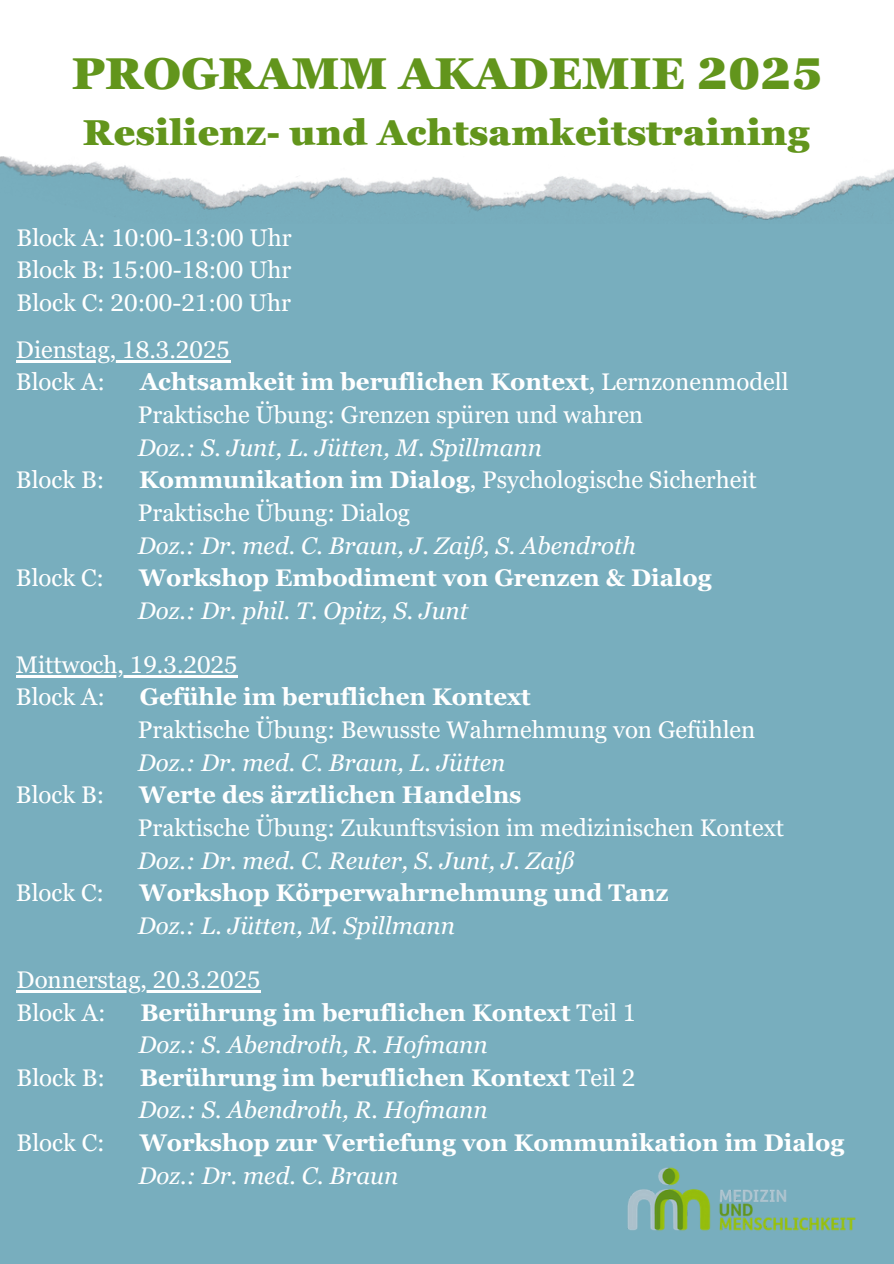
<style>
.page{position:relative;width:894px;height:1264px;background:#fff}
.page>*{position:absolute;margin:0;border:0;box-sizing:border-box;transform-origin:0 0}
.t1{font:900 44.55px "Georgia Pro";color:#62951c}
.t2{font:900 36px "Georgia Pro";color:#62951c}
.t3{font:24px "Georgia Pro";color:#fff}
.t4{font:700 24px "Georgia Pro";color:#fff}
.t5{font:italic 24px "Georgia Pro";color:#fff}
.s1{font-weight:400}
.s2{font-weight:700}
</style>
<div class="page">
<div style="left:0;top:0;width:893px;height:1263px;background:#78aebe"></div>
<div style="left:0;top:0;width:893px;height:156px;background:#fff"></div>
<img style="left:0;top:156px;width:893px;height:64px">
<hr style="left:16px;top:360px;width:214px;height:2px;background:#fff">
<hr style="left:16px;top:675px;width:222px;height:2px;background:#fff">
<hr style="left:17px;top:990px;width:244px;height:2px;background:#fff">
<img style="left:627px;top:1167px;width:229px;height:64px">
<h1 class="t1" style="left:72px;top:48px;width:752px">PROGRAMM AKADEMIE 2025</h1>
<p class="t2" style="left:83px;top:112px;width:728px">Resilienz- und Achtsamkeitstraining</p>
<p class="t3" style="left:17px;top:224px;width:276px">Block A: 10:00-13:00 Uhr</p>
<p class="t3" style="left:17px;top:256px;width:276px">Block B: 15:00-18:00 Uhr</p>
<p class="t3" style="left:17px;top:289px;width:276px">Block C: 20:00-21:00 Uhr</p>
<h2 class="t3" style="left:16px;top:336px;width:215px">Dienstag, 18.3.2025</h2>
<p class="t3" style="left:16px;top:368px;width:90px">Block A:</p>
<p class="t4" style="left:140px;top:368px;width:650px">Achtsamkeit im beruflichen Kontext<span class="s1">, Lernzonenmodell</span></p>
<p class="t3" style="left:138px;top:401px;width:506px">Praktische Übung: Grenzen spüren und wahren</p>
<p class="t5" style="left:138px;top:433px;width:405px">Doz.: S. Junt, L. Jütten, M. Spillmann</p>
<p class="t3" style="left:16px;top:466px;width:90px">Block B:</p>
<p class="t3" style="left:139px;top:466px;width:618px"><span class="s2">Kommunikation im Dialog</span>, Psychologische Sicherheit</p>
<p class="t3" style="left:138px;top:499px;width:274px">Praktische Übung: Dialog</p>
<p class="t5" style="left:138px;top:531px;width:499px">Doz.: Dr. med. C. Braun, J. Zaiß, S. Abendroth</p>
<p class="t3" style="left:16px;top:564px;width:90px">Block C:</p>
<p class="t4" style="left:139px;top:564px;width:574px">Workshop Embodiment von Grenzen &amp; Dialog</p>
<p class="t5" style="left:138px;top:597px;width:331px">Doz.: Dr. phil. T. Opitz, S. Junt</p>
<p class="t3" style="left:16px;top:651px;width:223px">Mittwoch, 19.3.2025</p>
<p class="t3" style="left:16px;top:683px;width:90px">Block A:</p>
<p class="t4" style="left:140px;top:683px;width:392px">Gefühle im beruflichen Kontext</p>
<p class="t3" style="left:138px;top:716px;width:619px">Praktische Übung: Bewusste Wahrnehmung von Gefühlen</p>
<p class="t5" style="left:138px;top:748px;width:369px">Doz.: Dr. med. C. Braun, L. Jütten</p>
<p class="t3" style="left:16px;top:781px;width:90px">Block B:</p>
<p class="t4" style="left:139px;top:781px;width:384px">Werte des ärztlichen Handelns</p>
<p class="t3" style="left:138px;top:814px;width:647px">Praktische Übung: Zukunftsvision im medizinischen Kontext</p>
<p class="t5" style="left:138px;top:846px;width:438px">Doz.: Dr. med. C. Reuter, S. Junt, J. Zaiß</p>
<p class="t3" style="left:16px;top:879px;width:90px">Block C:</p>
<p class="t4" style="left:140px;top:879px;width:530px">Workshop Körperwahrnehmung und Tanz</p>
<p class="t5" style="left:138px;top:912px;width:318px">Doz.: L. Jütten, M. Spillmann</p>
<p class="t3" style="left:17px;top:965px;width:245px">Donnerstag, 20.3.2025</p>
<p class="t3" style="left:17px;top:998px;width:90px">Block A:</p>
<p class="t4" style="left:140px;top:998px;width:497px">Berührung im beruflichen Kontext <span class="s1">Teil 1</span></p>
<p class="t5" style="left:138px;top:1031px;width:350px">Doz.: S. Abendroth, R. Hofmann</p>
<p class="t3" style="left:17px;top:1063px;width:90px">Block B:</p>
<p class="t4" style="left:140px;top:1063px;width:497px">Berührung im beruflichen Kontext <span class="s1">Teil 2</span></p>
<p class="t5" style="left:138px;top:1096px;width:350px">Doz.: S. Abendroth, R. Hofmann</p>
<p class="t3" style="left:17px;top:1129px;width:90px">Block C:</p>
<p class="t4" style="left:140px;top:1129px;width:706px">Workshop zur Vertiefung von Kommunikation im Dialog</p>
<p class="t5" style="left:138px;top:1161px;width:261px">Doz.: Dr. med. C. Braun</p>
</div>
